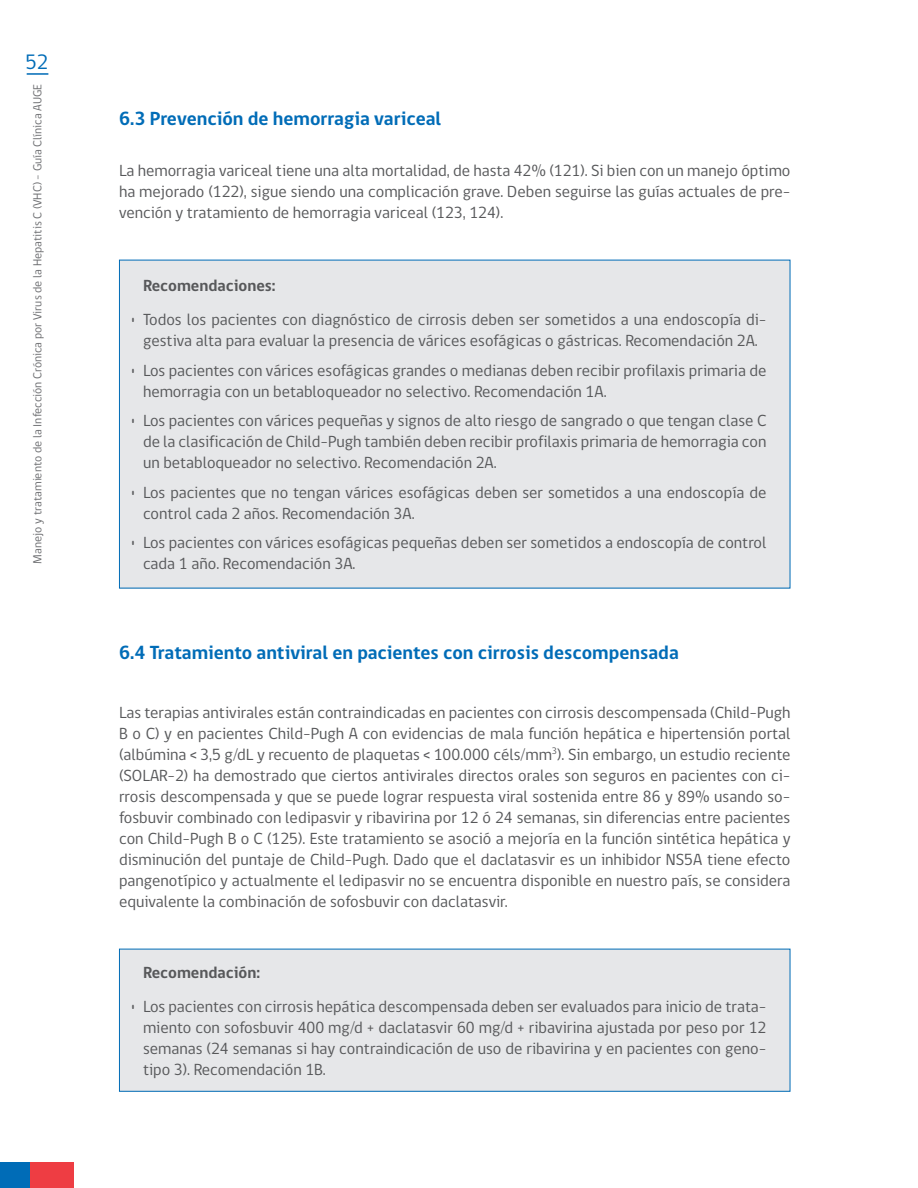
<style>
.page{position:relative;width:918px;height:1188px;background:#fff}
.page>*{position:absolute;margin:0;border:0;box-sizing:border-box;transform-origin:0 0}
.t1{font:21.3px "gob CL";color:#006cb7}
.SUBTITULO_AZUL{font:700 19.5px "gob CL";color:#006cb7}
.TEXTO_GENERAL{font:16.5px/21px "gob CL";color:#57585a;text-align:justify}
.t2{font:700 16.5px "gob CL";color:#57585a}
.t3{font:12px "gob CL";color:#6c6d70}
</style>
<div class="page">
<div style="left:0;top:1162px;width:30px;height:26px;background:#006cb7"></div>
<div style="left:30px;top:1162px;width:43px;height:26px;background:#ee3d43"></div>
<hr style="left:27px;top:73px;width:21px;height:2px;background:#006cb7">
<div style="left:119px;top:260px;width:671px;height:328px;background:#e6e7e9"></div>
<div style="left:119px;top:949px;width:671px;height:142px;background:#e6e7e9"></div>
<div style="left:119px;top:949px;width:671px;height:143px;border:1px solid #006cb7"></div>
<p class="t1" style="left:26px;top:47px;width:24px">52</p>
<p class="t3" style="left:29px;top:564px;width:481px;rotate:-90deg">Manejo y tratamiento de la Infección Crónica por Virus de la Hepatitis C (VHC) - Guía Clínica AUGE</p>
<p class="SUBTITULO_AZUL" style="left:119px;top:105px;width:324px">6.3 Prevención de hemorragia variceal</p>
<p class="TEXTO_GENERAL" style="left:119px;top:160px;width:673px">La hemorragia variceal tiene una alta mortalidad, de hasta 42% (121). Si bien con un manejo óptimo ha mejorado (122), sigue siendo una complicación grave. Deben seguirse las guías actuales de pre&shy;vención y tratamiento de hemorragia variceal (123, 124).</p>
<p class="t2" style="left:143px;top:275px;width:134px">Recomendaciones:</p>
<p class="TEXTO_GENERAL" style="left:130px;top:310px;width:638px;text-align:center">• Todos los pacientes con diagnóstico de cirrosis deben ser sometidos a una endoscopía di&shy;gestiva alta para evaluar la presencia de várices esofágicas o gástricas. Recomendación 2A.</p>
<p class="TEXTO_GENERAL" style="left:143px;top:360px;width:625px;text-indent:-13px">• Los pacientes con várices esofágicas grandes o medianas deben recibir profilaxis primaria de hemorragia con un betabloqueador no selectivo. Recomendación 1A.</p>
<p class="TEXTO_GENERAL" style="left:143px;top:411px;width:625px;text-indent:-13px">• Los pacientes con várices pequeñas y signos de alto riesgo de sangrado o que tengan clase C de la clasificación de Child-Pugh también deben recibir profilaxis primaria de hemorragia con un betabloqueador no selectivo. Recomendación 2A.</p>
<p class="TEXTO_GENERAL" style="left:143px;top:482px;width:625px;text-indent:-13px">• Los pacientes que no tengan várices esofágicas deben ser sometidos a una endoscopía de control cada 2 años. Recomendación 3A.</p>
<p class="TEXTO_GENERAL" style="left:143px;top:533px;width:625px;text-indent:-13px">• Los pacientes con várices esofágicas pequeñas deben ser sometidos a endoscopía de control cada 1 año. Recomendación 3A.</p>
<p class="SUBTITULO_AZUL" style="left:119px;top:639px;width:561px">6.4 Tratamiento antiviral en pacientes con cirrosis descompensada</p>
<p class="TEXTO_GENERAL" style="left:119px;top:702px;width:673px">Las terapias antivirales están contraindicadas en pacientes con cirrosis descompensada (Child-Pugh B o C) y en pacientes Child-Pugh A con evidencias de mala función hepática e hipertensión portal (albúmina &lt; 3,5 g/dL y recuento de plaquetas &lt; 100.000 céls/mm<sup>3</sup>). Sin embargo, un estudio reciente (SOLAR-2) ha demostrado que ciertos antivirales directos orales son seguros en pacientes con ci&shy;rrosis descompensada y que se puede lograr respuesta viral sostenida entre 86 y 89% usando so&shy;fosbuvir combinado con ledipasvir y ribavirina por 12 ó 24 semanas, sin diferencias entre pacientes con Child-Pugh B o C (125). Este tratamiento se asoció a mejoría en la función sintética hepática y disminución del puntaje de Child-Pugh. Dado que el daclatasvir es un inhibidor NS5A tiene efecto pangenotípico y actualmente el ledipasvir no se encuentra disponible en nuestro país, se considera equivalente la combinación de sofosbuvir con daclatasvir.</p>
<p class="t2" style="left:143px;top:961px;width:119px">Recomendación:</p>
<p class="TEXTO_GENERAL" style="left:143px;top:996px;width:625px;text-indent:-13px">• Los pacientes con cirrosis hepática descompensada deben ser evaluados para inicio de trata&shy;miento con sofosbuvir 400 mg/d + daclatasvir 60 mg/d + ribavirina ajustada por peso por 12 semanas (24 semanas si hay contraindicación de uso de ribavirina y en pacientes con geno&shy;tipo 3). Recomendación 1B.</p>
</div>
